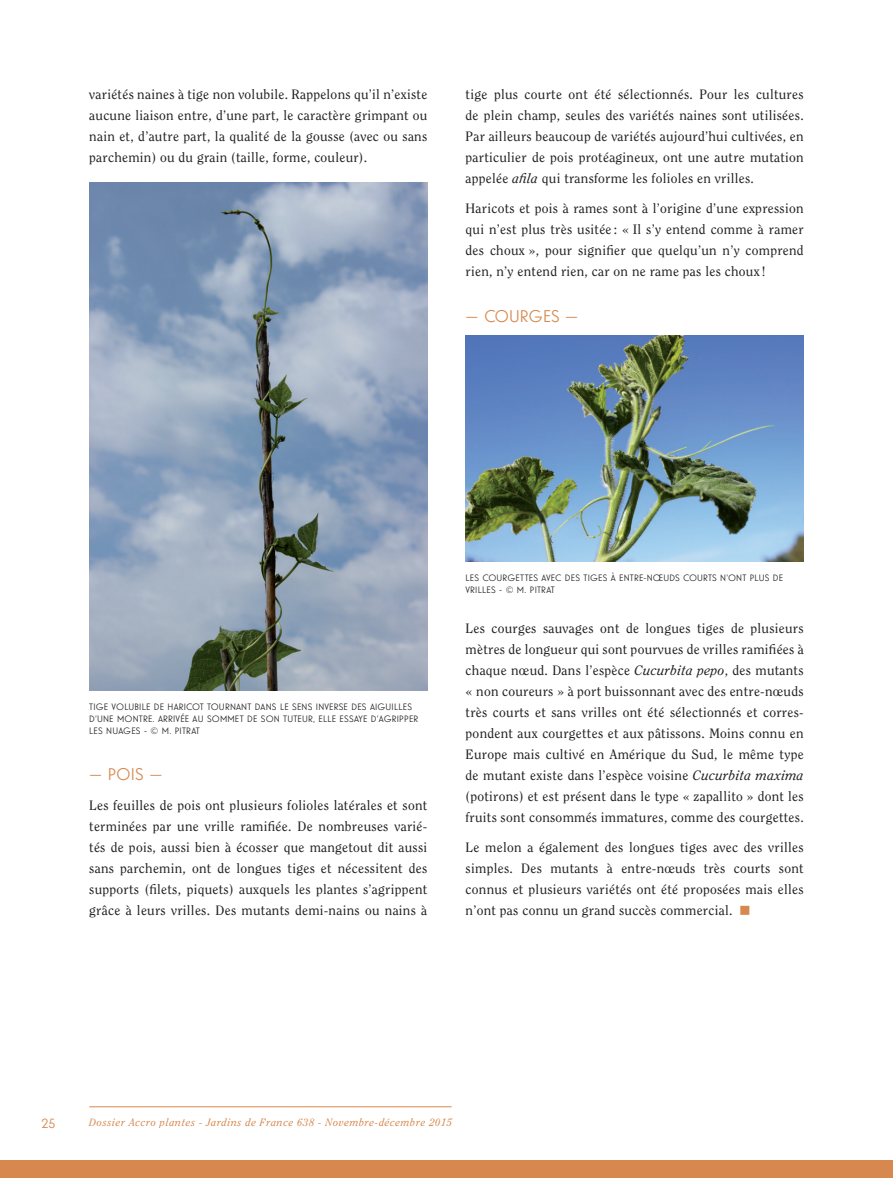
<style>
.page{position:relative;width:893px;height:1178px;background:#fff}
.page>*{position:absolute;margin:0;border:0;box-sizing:border-box;transform-origin:0 0}
.t1{font:16.5px "Guildford Pro";color:#d6884f}
.t2{font:13.5px/21px "Clearface Std";letter-spacing:.02em;color:#231f20;text-align:justify}
.t3{font:13.5px "Guildford Pro";color:#d6884f}
.t4{font:italic 10.5px "Clearface Std";letter-spacing:.06em;color:#d6884f}
.t5{font:9px/12px "Guildford Pro";letter-spacing:.02em;color:#231f20}
.s1{font-style:italic}
</style>
<div class="page">
<hr style="left:89px;top:1106px;width:363px;height:1px;background:#d6884f">
<div style="left:0;top:1160px;width:893px;height:18px;background:#d6884f"></div>
<img style="left:465px;top:336px;width:339px;height:225px">
<img style="left:89px;top:183px;width:338px;height:507px">
<p class="t2" style="left:89px;top:84px;width:340px">variétés naines à tige non volubile. Rappelons qu’il n’existe aucune liaison entre, d’une part, le caractère grimpant ou nain et, d’autre part, la qualité de la gousse (avec ou sans parchemin) ou du grain (taille, forme, couleur).</p>
<p class="t2" style="left:466px;top:84px;width:340px">tige plus courte ont été sélectionnés. Pour les cultures de plein champ, seules des variétés naines sont utilisées.<br>Par ailleurs beaucoup de variétés aujourd’hui cultivées, en particulier de pois protéagineux, ont une autre mutation appelée <span class="s1">afila</span> qui transforme les folioles en vrilles.</p>
<p class="t2" style="left:466px;top:198px;width:340px">Haricots et pois à rames sont à l’origine d’une expression qui n’est plus très usitée : « Il s’y entend comme à ramer des choux », pour signifier que quelqu’un n’y comprend rien, n’y entend rien, car on ne rame pas les choux !</p>
<p class="t1" style="left:466px;top:306px;width:114px">— COURGES —</p>
<p class="t5" style="left:89px;top:700px;width:331px">TIGE VOLUBILE DE HARICOT TOURNANT DANS LE SENS INVERSE DES AIGUILLES<br>D’UNE MONTRE. ARRIVÉE AU SOMMET DE SON TUTEUR, ELLE ESSAYE D’AGRIPPER<br>LES NUAGES - © M . PITRAT</p>
<p class="t1" style="left:89px;top:763px;width:75px">— POIS —</p>
<p class="t2" style="left:89px;top:794px;width:340px">Les feuilles de pois ont plusieurs folioles latérales et sont terminées par une vrille ramifiée. De nombreuses varié&shy;tés de pois, aussi bien à écosser que mangetout dit aussi sans parchemin, ont de longues tiges et nécessitent des supports (filets, piquets) auxquels les plantes s’agrippent grâce à leurs vrilles. Des mutants demi-nains ou nains à</p>
<p class="t5" style="left:465px;top:572px;width:319px">LES COURGETTES AVEC DES TIGES À ENTRE-NŒUDS COURTS N’ONT PLUS DE<br>VRILLES - © M . PITRAT</p>
<p class="t2" style="left:466px;top:618px;width:340px">Les courges sauvages ont de longues tiges de plusieurs mètres de longueur qui sont pourvues de vrilles ramifiées à chaque nœud. Dans l’espèce <span class="s1">Cucurbita pepo</span>, des mutants « non coureurs » à port buissonnant avec des entre-nœuds très courts et sans vrilles ont été sélectionnés et corres&shy;pondent aux courgettes et aux pâtissons. Moins connu en Europe mais cultivé en Amérique du Sud, le même type de mutant existe dans l’espèce voisine <span class="s1">Cucurbita maxima </span>(potirons) et est présent dans le type « zapallito » dont les fruits sont consommés immatures, comme des courgettes.</p>
<p class="t2" style="left:466px;top:837px;width:340px">Le melon a également des longues tiges avec des vrilles simples. Des mutants à entre-nœuds très courts sont connus et plusieurs variétés ont été proposées mais elles n’ont pas connu un grand succès commercial.</p>
<p class="t3" style="left:42px;top:1114px;width:15px">25</p>
<p class="t4" style="left:89px;top:1116px;width:364px">Dossier Accro plantes - Jardins de France 638 - Novembre-décembre 2015</p>
</div>
